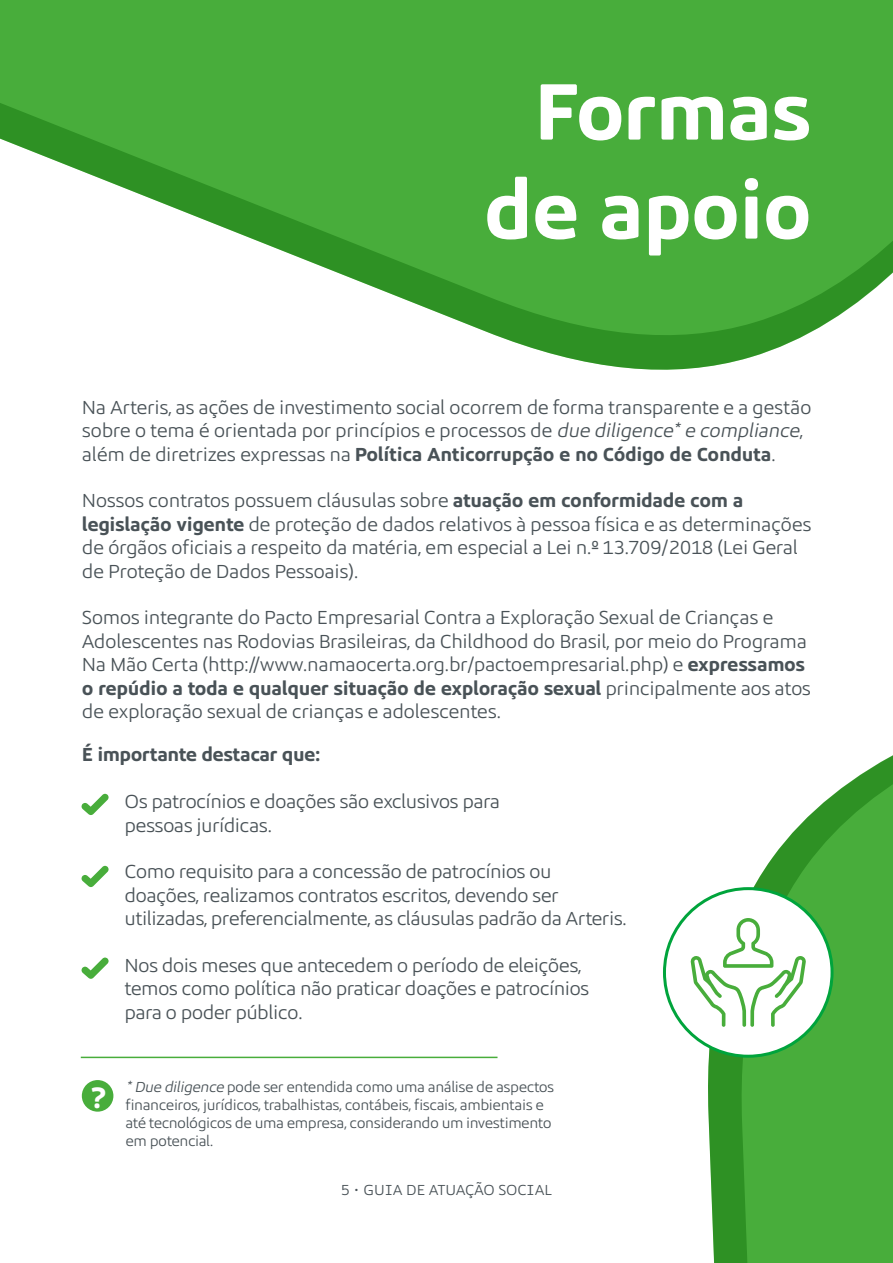
<style>
.page{position:relative;width:893px;height:1263px;background:#fff}
.page>*{position:absolute;margin:0;border:0;box-sizing:border-box;transform-origin:0 0}
.t1{font:700 82.5px/99px "Arteris Sans";letter-spacing:-.02em;color:#fff;text-align:right}
.t2{font:700 30.45px "Arteris Sans";color:#fff}
.t3{font:19.5px/23.4px "Arteris Sans";letter-spacing:-.03em;color:#495257}
.t4{font:700 19.5px "Arteris Sans";letter-spacing:-.03em;color:#495257}
.t5{font:15px/18px "Arteris Sans";letter-spacing:-.03em;color:#495257}
.t6{font:15px "Arteris Sans";color:#495257}
.s1{font-style:italic}
.s2{font-weight:700}
.s3{font-weight:500}
</style>
<div class="page">
<svg style="left:81px;top:794px;width:28px;height:21px"></svg>
<svg style="left:81px;top:866px;width:28px;height:21px"></svg>
<svg style="left:81px;top:957px;width:28px;height:22px"></svg>
<hr style="left:81px;top:1057px;width:416px;height:1px;background:#48ad3b">
<div style="left:82px;top:1080px;width:31px;height:32px;background:#48ad3b;border-radius:50%"></div>
<svg style="left:0;top:0;width:893px;height:370px;fill:#48ad3b"></svg>
<svg style="left:704px;top:755px;width:189px;height:508px;fill:#48ad3b"></svg>
<div style="left:664px;top:889px;width:168px;height:167px;background:#fff;border-radius:50%"></div>
<svg style="left:691px;top:918px;width:115px;height:109px"></svg>
<h1 class="t1" style="left:483px;top:63px;width:330px">Formas de apoio</h1>
<p class="t3" style="left:82px;top:396px;width:731px">Na Arteris, as ações de investimento social ocorrem de forma transparente e a gestão sobre o tema é orientada por princípios e processos de <span class="s1">due diligence* e compliance</span>, além de diretrizes expressas na <span class="s2">Política Anticorrupção e no Código de Conduta</span>.</p>
<p class="t3" style="left:82px;top:489px;width:731px">Nossos contratos possuem cláusulas sobre <span class="s2">atuação em conformidade com a legislação vigente</span> de proteção de dados relativos à pessoa física e as determinações de órgãos oficiais a respeito da matéria, em especial a Lei n.º 13.709/2018 (Lei Geral de Proteção de Dados Pessoais).</p>
<p class="t3" style="left:82px;top:606px;width:731px">Somos integrante do Pacto Empresarial Contra a Exploração Sexual de Crianças e Adolescentes nas Rodovias Brasileiras, da Childhood do Brasil, por meio do Programa Na Mão Certa (http://www.namaocerta.org.br/pactoempresarial.php) e <span class="s2">expressamos o repúdio a toda e qualquer situação de exploração sexual</span> principalmente aos atos de exploração sexual de crianças e adolescentes.</p>
<p class="t4" style="left:82px;top:744px;width:240px">É importante destacar que:</p>
<p class="t3" style="left:124px;top:790px;width:377px">Os patrocínios e doações são exclusivos para pessoas jurídicas.</p>
<p class="t3" style="left:124px;top:860px;width:504px">Como requisito para a concessão de patrocínios ou doações, realizamos contratos escritos, devendo ser utilizadas, preferencialmente, as cláusulas padrão da Arteris.</p>
<p class="t3" style="left:124px;top:954px;width:467px">Nos dois meses que antecedem o período de eleições, temos como política não praticar doações e patrocínios para o poder público.</p>
<h2 class="t2" style="left:92px;top:1080px;width:16px">?</h2>
<p class="t5" style="left:125px;top:1078px;width:430px"><span class="s1">*Due diligence</span> pode ser entendida como uma análise de aspectos financeiros, jurídicos, trabalhistas, contábeis, fiscais, ambientais e até tecnológicos de uma empresa, considerando um investimento em potencial.</p>
<p class="t6" style="left:341px;top:1182px;width:213px">5 <span class="s3">•</span> GUIA DE ATUAÇÃO SOCIAL</p>
</div>
